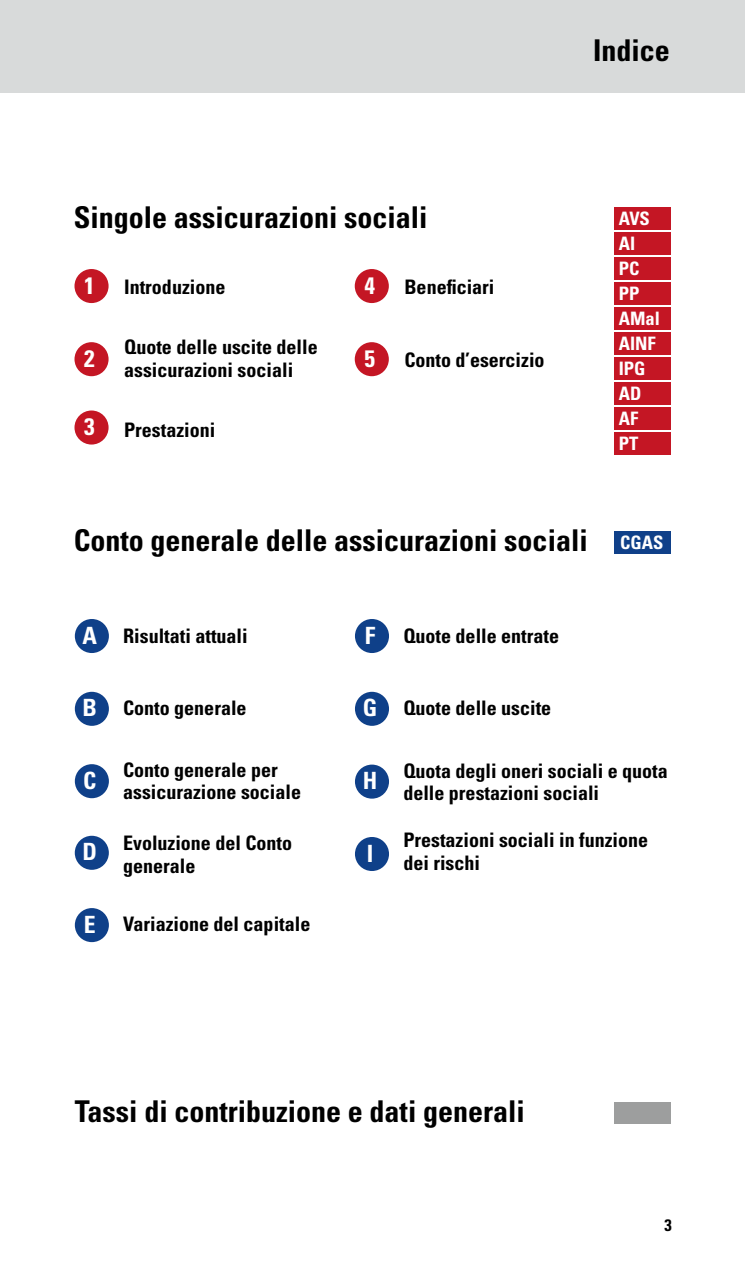
<style>
.page{position:relative;width:745px;height:1276px;background:#fff}
.page>*{position:absolute;margin:0;border:0;box-sizing:border-box;transform-origin:0 0}
.t1{font:700 condensed 30px "Univers LT Std";color:#000}
.t2{font:700 condensed 23.75px "Univers LT Std";color:#fff}
.t3{font:700 condensed 20px/22.5px "Univers LT Std";color:#000}
.t4{font:700 condensed 20px "Univers LT Std";color:#fff}
.t5{font:700 condensed 18.5px "Univers LT Std";color:#fff}
.t6{font:700 condensed 16.5px "Univers LT Std";color:#000}
</style>
<div class="page">
<div style="left:0;top:0;width:744px;height:92px;background:#d8dada"></div>
<div style="left:613px;top:232px;width:57px;height:23px;background:#c41624"></div>
<div style="left:613px;top:257px;width:57px;height:23px;background:#c41624"></div>
<div style="left:613px;top:282px;width:57px;height:23px;background:#c41624"></div>
<div style="left:613px;top:307px;width:57px;height:23px;background:#c41624"></div>
<div style="left:613px;top:332px;width:57px;height:23px;background:#c41624"></div>
<div style="left:613px;top:357px;width:57px;height:23px;background:#c41624"></div>
<div style="left:613px;top:382px;width:57px;height:23px;background:#c41624"></div>
<div style="left:613px;top:407px;width:57px;height:23px;background:#c41624"></div>
<div style="left:613px;top:531px;width:57px;height:23px;background:#0f4089"></div>
<div style="left:613px;top:207px;width:57px;height:23px;background:#c41624"></div>
<div style="left:613px;top:1101px;width:57px;height:22px;background:#9d9e9e"></div>
<div style="left:74px;top:269px;width:34px;height:34px;background:#c41624;border-radius:50%"></div>
<div style="left:74px;top:342px;width:34px;height:34px;background:#c41624;border-radius:50%"></div>
<div style="left:74px;top:410px;width:34px;height:34px;background:#c41624;border-radius:50%"></div>
<div style="left:354px;top:269px;width:34px;height:34px;background:#c41624;border-radius:50%"></div>
<div style="left:354px;top:342px;width:34px;height:34px;background:#c41624;border-radius:50%"></div>
<div style="left:613px;top:432px;width:57px;height:23px;background:#c41624"></div>
<div style="left:75px;top:619px;width:34px;height:34px;background:#0f4089;border-radius:50%"></div>
<div style="left:355px;top:692px;width:34px;height:34px;background:#0f4089;border-radius:50%"></div>
<div style="left:75px;top:692px;width:34px;height:34px;background:#0f4089;border-radius:50%"></div>
<div style="left:355px;top:764px;width:34px;height:34px;background:#0f4089;border-radius:50%"></div>
<div style="left:75px;top:764px;width:34px;height:34px;background:#0f4089;border-radius:50%"></div>
<div style="left:355px;top:837px;width:34px;height:34px;background:#0f4089;border-radius:50%"></div>
<div style="left:75px;top:836px;width:34px;height:34px;background:#0f4089;border-radius:50%"></div>
<div style="left:75px;top:908px;width:34px;height:34px;background:#0f4089;border-radius:50%"></div>
<div style="left:355px;top:619px;width:34px;height:34px;background:#0f4089;border-radius:50%"></div>
<h2 class="t1" style="left:592px;top:32px;width:78px">Indice</h2>
<h3 class="t1" style="left:74px;top:199px;width:355px">Singole assicurazioni sociali</h3>
<p class="t5" style="left:618px;top:207px;width:33px">AVS</p>
<p class="t5" style="left:618px;top:232px;width:18px">AI</p>
<p class="t5" style="left:618px;top:257px;width:22px">PC</p>
<p class="t5" style="left:618px;top:282px;width:22px">PP</p>
<p class="t5" style="left:618px;top:307px;width:43px">AMal</p>
<p class="t5" style="left:618px;top:332px;width:38px">AINF</p>
<p class="t5" style="left:618px;top:357px;width:28px">IPG</p>
<p class="t5" style="left:618px;top:382px;width:24px">AD</p>
<p class="t5" style="left:618px;top:407px;width:21px">AF</p>
<p class="t5" style="left:618px;top:432px;width:21px">PT</p>
<p class="t2" style="left:84px;top:271px;width:12px">1</p>
<p class="t2" style="left:364px;top:271px;width:12px">4</p>
<p class="t4" style="left:85px;top:275px;width:10px">1</p>
<p class="t3" style="left:124px;top:276px;width:103px">Introduzione</p>
<p class="t4" style="left:365px;top:275px;width:10px">4</p>
<p class="t3" style="left:404px;top:276px;width:91px">Beneficiari</p>
<p class="t4" style="left:85px;top:335px;width:10px">2</p>
<p class="t3" style="left:124px;top:336px;width:195px">Quote delle uscite delle assicurazioni sociali</p>
<p class="t2" style="left:84px;top:344px;width:12px">2</p>
<p class="t2" style="left:364px;top:344px;width:12px">5</p>
<p class="t4" style="left:365px;top:348px;width:10px">5</p>
<p class="t3" style="left:404px;top:349px;width:141px">Conto d’esercizio</p>
<p class="t2" style="left:84px;top:412px;width:12px">3</p>
<p class="t4" style="left:85px;top:417px;width:10px">3</p>
<p class="t3" style="left:124px;top:418px;width:93px">Prestazioni</p>
<h3 class="t1" style="left:74px;top:522px;width:515px">Conto generale delle assicurazioni sociali</h3>
<p class="t5" style="left:619px;top:531px;width:45px">CGAS</p>
<p class="t2" style="left:82px;top:620px;width:16px">A</p>
<p class="t4" style="left:84px;top:624px;width:14px">A</p>
<p class="t3" style="left:123px;top:625px;width:126px">Risultati attuali</p>
<p class="t2" style="left:364px;top:620px;width:12px">F</p>
<p class="t2" style="left:82px;top:693px;width:16px">B</p>
<p class="t2" style="left:362px;top:693px;width:16px">G</p>
<p class="t3" style="left:123px;top:697px;width:125px">Conto generale</p>
<p class="t3" style="left:123px;top:758px;width:179px">Conto generale per assicurazione sociale</p>
<p class="t3" style="left:123px;top:832px;width:170px">Evoluzione del Conto generale</p>
<p class="t3" style="left:123px;top:912px;width:189px">Variazione del capitale</p>
<p class="t2" style="left:83px;top:766px;width:15px">C</p>
<p class="t2" style="left:362px;top:766px;width:16px">H</p>
<p class="t2" style="left:82px;top:837px;width:16px">D</p>
<p class="t2" style="left:366px;top:838px;width:8px">I</p>
<p class="t2" style="left:84px;top:909px;width:13px">E</p>
<p class="t3" style="left:403px;top:625px;width:157px">Quote delle entrate</p>
<p class="t3" style="left:403px;top:697px;width:149px">Quote delle uscite</p>
<p class="t3" style="left:403px;top:759px;width:266px">Quota degli oneri sociali e quota delle prestazioni sociali</p>
<p class="t3" style="left:403px;top:829px;width:246px">Prestazioni sociali in funzione dei rischi</p>
<h3 class="t1" style="left:75px;top:1092px;width:451px">Tassi di contribuzione e dati generali</h3>
<p class="t6" style="left:664px;top:1215px;width:9px">3</p>
</div>
